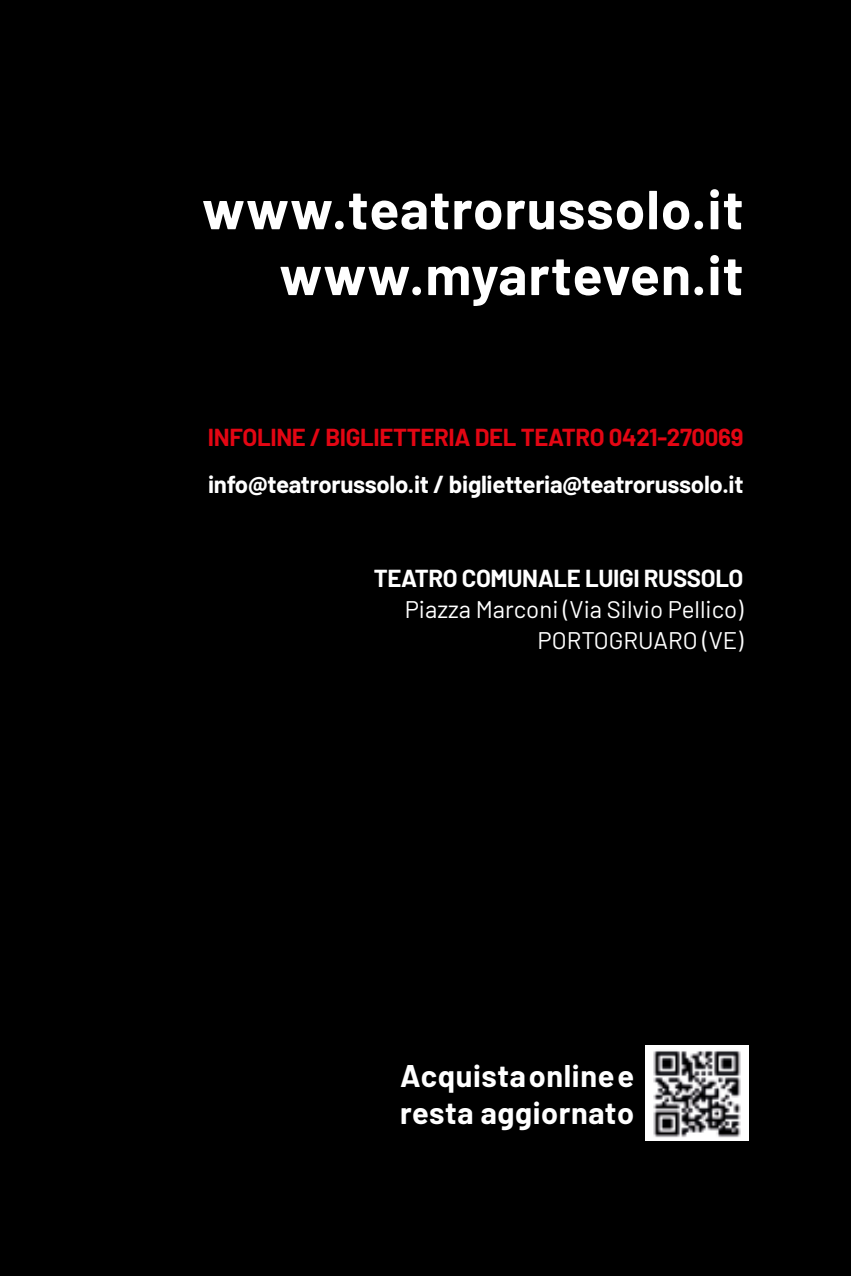
<style>
.page{position:relative;width:851px;height:1276px;background:#fff}
.page>*{position:absolute;margin:0;border:0;box-sizing:border-box;transform-origin:0 0}
.t1{font:700 54.9px/65.7px "Barlow";letter-spacing:.02em;color:#fff;text-align:right}
.t2{font:700 30.6px/36.6px "Barlow";letter-spacing:.02em;color:#fff}
.t3{font:700 24px "Barlow";letter-spacing:-.015em;color:#fff}
.t4{font:24px/31.2px "Barlow";color:#fff;text-align:right}
.t5{font:700 24px "Barlow";letter-spacing:-.015em;color:#e30613}
</style>
<div class="page">
<div style="left:0;top:0;width:850px;height:1276px;background:#000"></div>
<img style="left:645px;top:1045px;width:103px;height:95px">
<h1 class="t1" style="left:202px;top:172px;width:543px">www.teatrorussolo.it www.myarteven.it</h1>
<p class="t5" style="left:208px;top:420px;width:537px">INFOLINE / BIGLIETTERIA DEL TEATRO 0421-270069</p>
<p class="t3" style="left:208px;top:467px;width:537px">info@teatrorussolo.it / biglietteria@teatrorussolo.it</p>
<p class="t3" style="left:373px;top:560px;width:371px">TEATRO COMUNALE LUIGI RUSSOLO</p>
<p class="t4" style="left:404px;top:592px;width:340px">Piazza Marconi (Via Silvio Pellico)<br>PORTOGRUARO (VE)</p>
<p class="t2" style="left:400px;top:1055px;width:235px">Acquista online e resta aggiornato</p>
</div>
